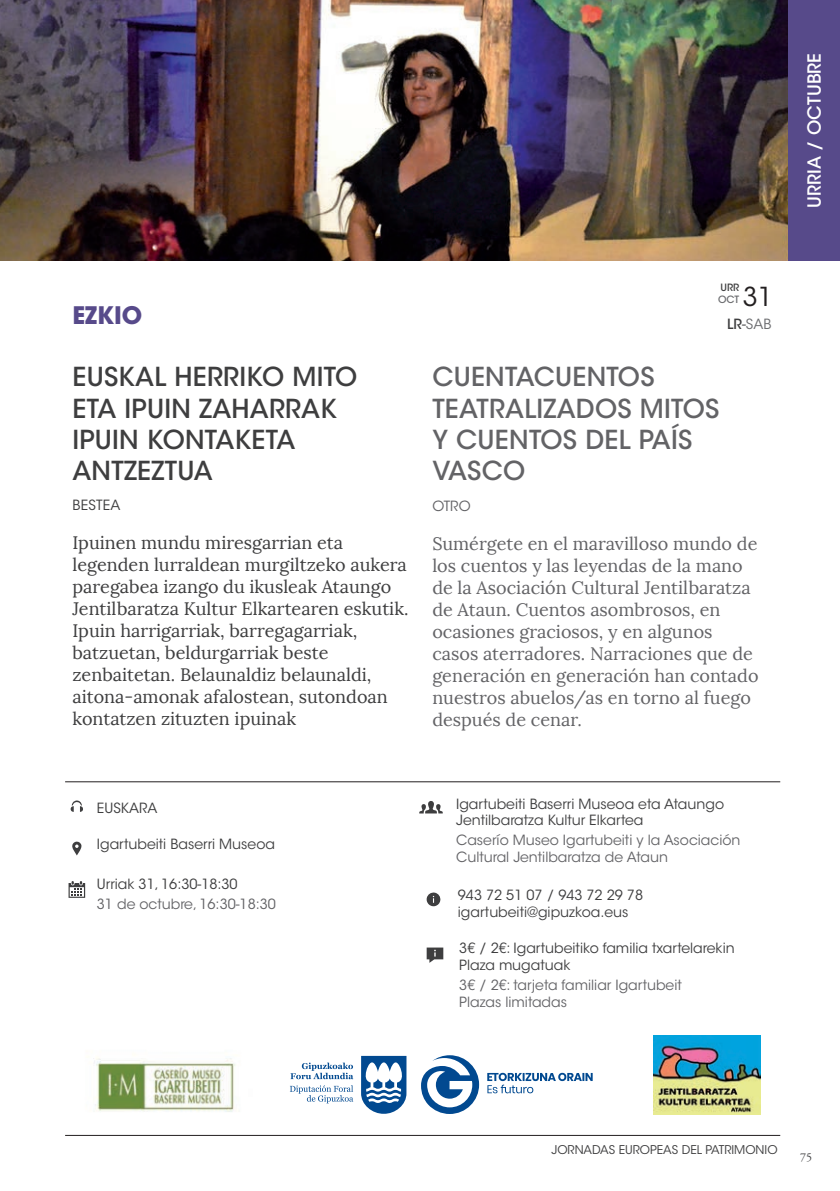
<style>
.page{position:relative;width:840px;height:1191px;background:#fff}
.page>*{position:absolute;margin:0;border:0;box-sizing:border-box;transform-origin:0 0}
.t1{font:500 26px/31.2px "ITC Avant Garde Std";letter-spacing:.01em;color:#3e3e3f}
.t2{font:500 26px/31.2px "ITC Avant Garde Std";letter-spacing:.01em;color:#636366}
.t3{font:26px "ITC Avant Garde Std";color:#231f20}
.t4{font:700 24px "ITC Avant Garde Std";color:#574a8a}
.t5{font:18px/22px "Lora";color:#3e3e3f}
.t6{font:18px/22px "Lora";color:#636366}
.t7{font:500 18px "ITC Avant Garde Std";letter-spacing:.005em;color:#fff}
.t8{font:14px/16.8px "ITC Avant Garde Std";color:#3e3e3f}
.t9{font:14px/16.8px "ITC Avant Garde Std";color:#636366}
.t10{font:14px "ITC Avant Garde Std";color:#6c6d70}
.t11{font:12px "ITC Avant Garde Std";color:#3e3e3f}
.t12{font:12px "Adobe Garamond Pro";color:#3e3e3f}
.t13{font:500 10px "ITC Avant Garde Std";color:#3e3e3f}
.t14{font:500 10px "ITC Avant Garde Std";color:#6c6d70}
.s1{font-weight:500;color:#3e3e3f}
.s2{color:#3e3e3f}
</style>
<div class="page">
<img style="left:0;top:0;width:788px;height:260px">
<img style="left:71px;top:1058px;width:181px;height:77px">
<hr style="left:65px;top:781px;width:714px;height:1px;background:#231f20">
<svg style="left:71px;top:800px;width:12px;height:12px"></svg>
<svg style="left:72px;top:841px;width:10px;height:14px"></svg>
<svg style="left:419px;top:801px;width:23px;height:12px"></svg>
<svg style="left:426px;top:892px;width:14px;height:14px"></svg>
<svg style="left:426px;top:947px;width:17px;height:15px"></svg>
<svg style="left:68px;top:881px;width:17px;height:17px"></svg>
<hr style="left:65px;top:1135px;width:714px;height:1px;background:#231f20">
<img style="left:653px;top:1035px;width:107px;height:79px">
<div style="left:788px;top:0;width:51px;height:260px;background:#574a8a"></div>
<svg style="left:361px;top:1056px;width:45px;height:58px"></svg>
<svg style="left:290px;top:1062px;width:63px;height:17px"></svg>
<svg style="left:290px;top:1085px;width:63px;height:18px"></svg>
<svg style="left:421px;top:1055px;width:58px;height:59px"></svg>
<svg style="left:487px;top:1072px;width:105px;height:21px"></svg>
<h2 class="t4" style="left:72px;top:299px;width:71px">EZKIO</h2>
<h1 class="t1" style="left:72px;top:361px;width:286px">EUSKAL HERRIKO MITO<br>ETA IPUIN ZAHARRAK<br>IPUIN KONTAKETA<br>ANTZEZTUA</h1>
<p class="t8" style="left:72px;top:496px;width:49px">BESTEA</p>
<p class="t5" style="left:72px;top:531px;width:337px">Ipuinen mundu miresgarrian eta legenden lurraldean murgiltzeko aukera paregabea izango du ikusleak Ataungo Jentilbaratza Kultur Elkartearen eskutik.<br>Ipuin harrigarriak, barregagarriak, batzuetan, beldurgarriak beste zenbaitetan. Belaunaldiz belaunaldi, aitona-amonak afalostean, sutondoan kontatzen zituzten ipuinak</p>
<p class="t13" style="left:720px;top:281px;width:20px">URR</p>
<p class="t14" style="left:717px;top:293px;width:23px">OCT</p>
<h1 class="t3" style="left:742px;top:281px;width:31px">31</h1>
<p class="t10" style="left:726px;top:315px;width:46px"><span class="s1">LR</span><span class="s2">-</span>SAB</p>
<h1 class="t2" style="left:432px;top:361px;width:288px">CUENTACUENTOS<br>TEATRALIZADOS MITOS<br>Y CUENTOS DEL PAÍS<br>VASCO</h1>
<p class="t9" style="left:432px;top:498px;width:40px">OTRO</p>
<p class="t6" style="left:432px;top:533px;width:327px">Sumérgete en el maravilloso mundo de los cuentos y las leyendas de la mano de la Asociación Cultural Jentilbaratza de Ataun. Cuentos asombrosos, en ocasiones graciosos, y en algunos casos aterradores. Narraciones que de generación en generación han contado nuestros abuelos/as en torno al fuego después de cenar.</p>
<p class="t8" style="left:97px;top:799px;width:62px">EUSKARA</p>
<p class="t8" style="left:97px;top:836px;width:179px">Igartubeiti Baserri Museoa</p>
<p class="t8" style="left:97px;top:876px;width:142px">Urriak 31, 16:30-18:30</p>
<p class="t9" style="left:97px;top:896px;width:180px">31 de octubre, 16:30-18:30</p>
<p class="t8" style="left:456px;top:795px;width:269px">Igartubeiti Baserri Museoa eta Ataungo<br>Jentilbaratza Kultur Elkartea</p>
<p class="t9" style="left:456px;top:832px;width:285px">Caserío Museo Igartubeiti y la Asociación<br>Cultural Jentilbaratza de Ataun</p>
<p class="t8" style="left:457px;top:887px;width:187px">943 72 51 07 / 943 72 29 78 igartubeiti@gipuzkoa.eus</p>
<p class="t8" style="left:459px;top:940px;width:277px">3€ / 2€: Igartubeitiko familia txartelarekin<br>Plaza mugatuak</p>
<p class="t9" style="left:459px;top:976px;width:224px">3€ / 2€: tarjeta familiar Igartubeit<br>Plazas limitadas</p>
<p class="t7" style="left:802px;top:208px;width:157px;rotate:-90deg">URRIA / OCTUBRE</p>
<p class="t11" style="left:551px;top:1142px;width:227px">JORNADAS EUROPEAS DEL PATRIMONIO</p>
<p class="t12" style="left:799px;top:1150px;width:13px">75</p>
</div>
